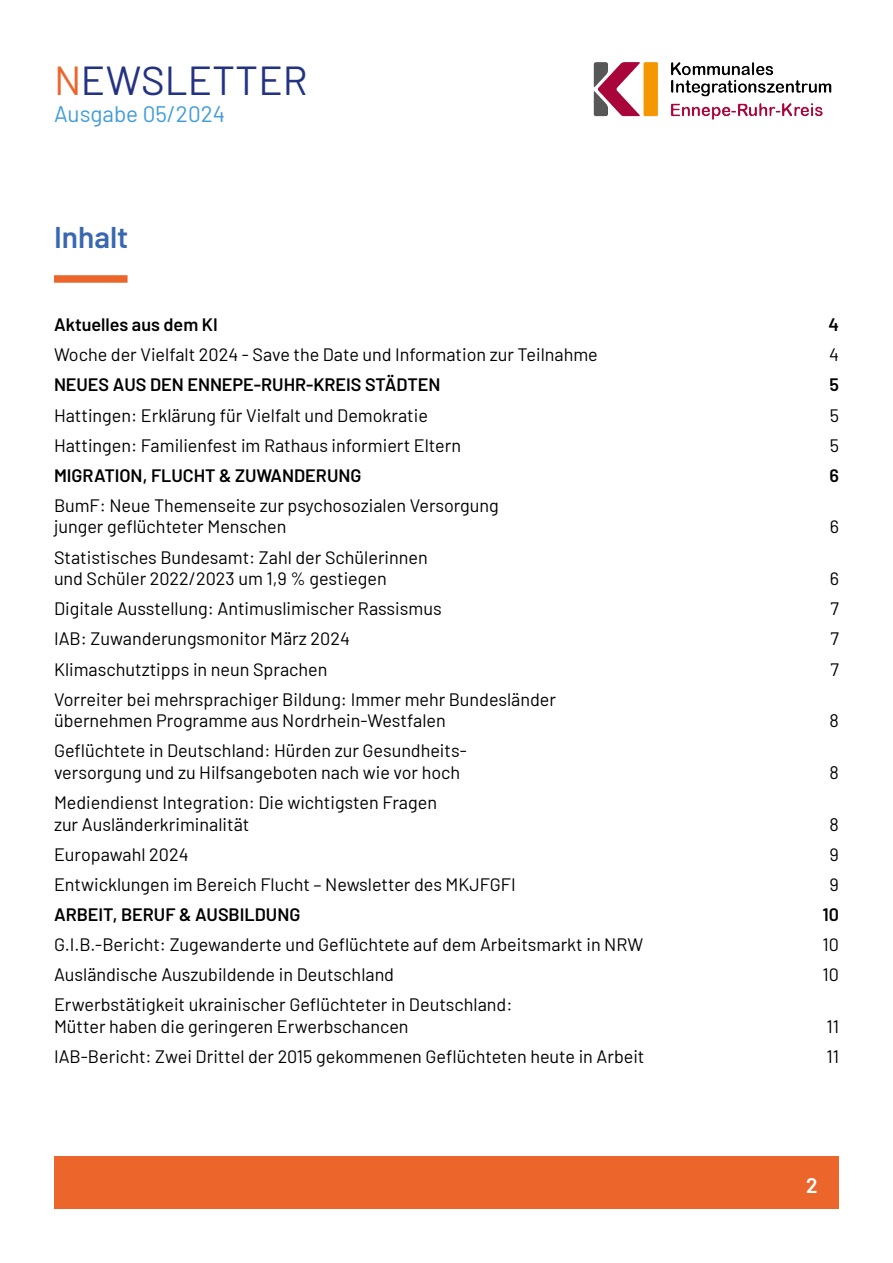
<style>
.page{position:relative;width:893px;height:1263px;background:#fff}
.page>*{position:absolute;margin:0;border:0;box-sizing:border-box;transform-origin:0 0}
.t1{font:40.5px "Barlow";color:#243282}
.t2{font:600 30px "Barlow";color:#3968b1}
.t3{font:22.5px "Barlow";color:#419dd7}
.t4{font:600 21px "Barlow";color:#fff}
.t5{font:18px/21.6px "Barlow";color:#000}
.t6{font:600 18px "Barlow";color:#000}
.s1{color:#ec662c}
</style>
<div class="page">
<img style="left:593px;top:62px;width:239px;height:58px">
<div style="left:54px;top:1157px;width:785px;height:52px;background:#ec662c"></div>
<div style="left:54px;top:275px;width:74px;height:8px;background:#ec662c"></div>
<h1 class="t1" style="left:54px;top:51px;width:255px"><span class="s1">N</span>EWSLETTER</h1>
<p class="t3" style="left:54px;top:97px;width:173px">Ausgabe 05/2024</p>
<p class="t2" style="left:54px;top:216px;width:76px">Inhalt</p>
<p class="t6" style="left:54px;top:312px;width:165px">Aktuelles aus dem KI</p>
<p class="t6" style="left:828px;top:312px;width:12px">4</p>
<p class="t5" style="left:54px;top:343px;width:545px">Woche der Vielfalt 2024 - Save the Date und Information zur Teilnahme</p>
<p class="t5" style="left:829px;top:343px;width:11px">4</p>
<p class="t6" style="left:54px;top:372px;width:388px">NEUES AUS DEN ENNEPE-RUHR-KREIS STÄDTEN</p>
<p class="t6" style="left:829px;top:372px;width:11px">5</p>
<p class="t5" style="left:54px;top:403px;width:375px">Hattingen: Erklärung für Vielfalt und Demokratie</p>
<p class="t5" style="left:830px;top:403px;width:11px">5</p>
<p class="t5" style="left:54px;top:433px;width:409px">Hattingen: Familienfest im Rathaus informiert Eltern</p>
<p class="t5" style="left:830px;top:433px;width:11px">5</p>
<p class="t6" style="left:54px;top:462px;width:309px">MIGRATION, FLUCHT &amp; ZUWANDERUNG</p>
<p class="t6" style="left:829px;top:462px;width:11px">6</p>
<p class="t5" style="left:54px;top:493px;width:446px">BumF: Neue Themenseite zur psychosozialen Versorgung junger geflüchteter Menschen</p>
<p class="t5" style="left:830px;top:515px;width:11px">6</p>
<p class="t5" style="left:54px;top:545px;width:375px">Statistisches Bundesamt: Zahl der Schülerinnen und Schüler 2022/2023 um 1,9 % gestiegen</p>
<p class="t5" style="left:830px;top:566px;width:11px">6</p>
<p class="t5" style="left:54px;top:597px;width:389px">Digitale Ausstellung: Antimuslimischer Rassismus</p>
<p class="t5" style="left:830px;top:597px;width:10px">7</p>
<p class="t5" style="left:54px;top:627px;width:297px">IAB: Zuwanderungsmonitor März 2024</p>
<p class="t5" style="left:830px;top:627px;width:10px">7</p>
<p class="t5" style="left:54px;top:657px;width:275px">Klimaschutztipps in neun Sprachen</p>
<p class="t5" style="left:830px;top:657px;width:10px">7</p>
<p class="t5" style="left:54px;top:687px;width:503px">Vorreiter bei mehrsprachiger Bildung: Immer mehr Bundesländer übernehmen Programme aus Nordrhein-Westfalen</p>
<p class="t5" style="left:830px;top:708px;width:11px">8</p>
<p class="t5" style="left:54px;top:739px;width:414px">Geflüchtete in Deutschland: Hürden zur Gesundheits&shy;versorgung und zu Hilfsangeboten nach wie vor hoch</p>
<p class="t5" style="left:54px;top:790px;width:385px">Mediendienst Integration: Die wichtigsten Fragen zur Ausländerkriminalität</p>
<p class="t5" style="left:830px;top:760px;width:11px">8</p>
<p class="t5" style="left:830px;top:812px;width:11px">8</p>
<p class="t5" style="left:54px;top:842px;width:136px">Europawahl 2024</p>
<p class="t5" style="left:830px;top:842px;width:11px">9</p>
<p class="t5" style="left:54px;top:872px;width:463px">Entwicklungen im Bereich Flucht – Newsletter des MKJFGFI</p>
<p class="t5" style="left:830px;top:872px;width:11px">9</p>
<p class="t6" style="left:54px;top:901px;width:248px">ARBEIT, BERUF &amp; AUSBILDUNG</p>
<p class="t6" style="left:822px;top:901px;width:18px">10</p>
<p class="t5" style="left:54px;top:932px;width:591px">G.I.B.-Bericht: Zugewanderte und Geflüchtete auf dem Arbeitsmarkt in NRW</p>
<p class="t5" style="left:822px;top:932px;width:18px">10</p>
<p class="t5" style="left:54px;top:962px;width:342px">Ausländische Auszubildende in Deutschland</p>
<p class="t5" style="left:822px;top:962px;width:18px">10</p>
<p class="t5" style="left:54px;top:993px;width:460px">Erwerbstätigkeit ukrainischer Geflüchteter in Deutschland:<br>Mütter haben die geringeren Erwerbschancen</p>
<p class="t5" style="left:826px;top:1014px;width:14px">11</p>
<p class="t5" style="left:54px;top:1044px;width:592px">IAB-Bericht: Zwei Drittel der 2015 gekommenen Geflüchteten heute in Arbeit</p>
<p class="t5" style="left:826px;top:1044px;width:14px">11</p>
<p class="t4" style="left:806px;top:1170px;width:13px">2</p>
</div>
